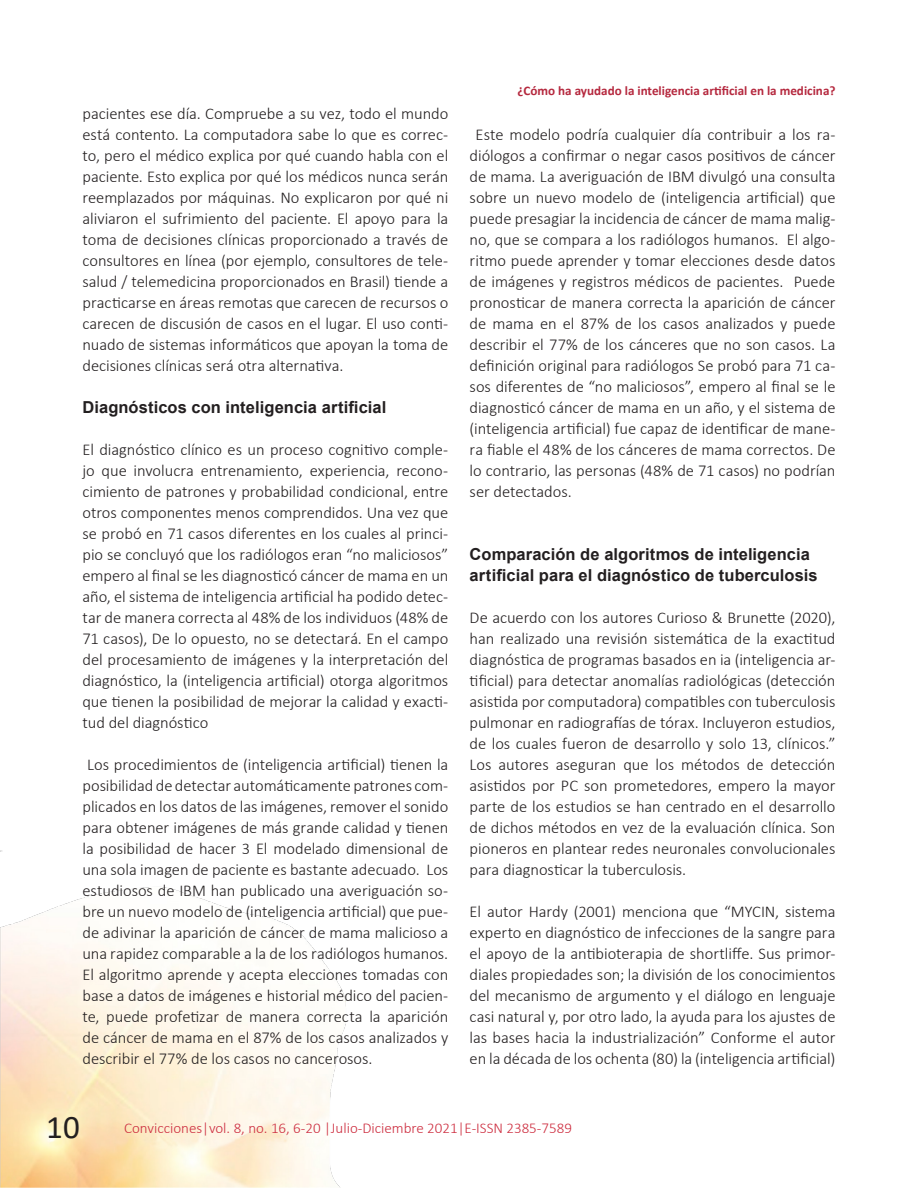
<style>
.page{position:relative;width:918px;height:1188px;background:#fff}
.page>*{position:absolute;margin:0;border:0;box-sizing:border-box;transform-origin:0 0}
.t1{font:33px "Calibri";color:#231f20}
.t2{font:300 16.5px/21px "Calibri";letter-spacing:-.005em;color:#231f20;text-align:justify}
.Sub2{font:700 16.5px/21px "Arial";letter-spacing:.005em;color:#231f20}
.t3{font:300 15px "Calibri";color:#cd2d3f}
.t4{font:700 13.05px "Calibri";color:#b5283e}
</style>
<div class="page">
<img style="left:0;top:850px;width:346px;height:338px">
<p class="t2" style="left:82px;top:103px;width:367px">pacientes ese día. Compruebe a su vez, todo el mundo está contento. La computadora sabe lo que es correc&shy;to, pero el médico explica por qué cuando habla con el paciente. Esto explica por qué los médicos nunca serán reemplazados por máquinas. No explicaron por qué ni aliviaron el sufrimiento del paciente. El apoyo para la toma de decisiones clínicas proporcionado a través de consultores en línea (por ejemplo, consultores de tele&shy;salud / telemedicina proporcionados en Brasil) tiende a practicarse en áreas remotas que carecen de recursos o carecen de discusión de casos en el lugar. El uso conti&shy;nuado de sistemas informáticos que apoyan la toma de decisiones clínicas será otra alternativa.</p>
<p class="Sub2" style="left:82px;top:397px;width:305px">Diagnósticos con inteligencia artificial</p>
<p class="t2" style="left:82px;top:439px;width:367px">El diagnóstico clínico es un proceso cognitivo comple&shy;jo que involucra entrenamiento, experiencia, recono&shy;cimiento de patrones y probabilidad condicional, entre otros componentes menos comprendidos. Una vez que se probó en 71 casos diferentes en los cuales al princi&shy;pio se concluyó que los radiólogos eran “no maliciosos” empero al final se les diagnosticó cáncer de mama en un año, el sistema de inteligencia artificial ha podido detec&shy;tar de manera correcta al 48% de los individuos (48% de 71 casos), De lo opuesto, no se detectará. En el campo del procesamiento de imágenes y la interpretación del diagnóstico, la (inteligencia artificial) otorga algoritmos que tienen la posibilidad de mejorar la calidad y exacti&shy;tud del diagnóstico</p>
<p class="t2" style="left:82px;top:754px;width:367px">Los procedimientos de (inteligencia artificial) tienen la posibilidad de detectar automáticamente patrones com&shy;plicados en los datos de las imágenes, remover el sonido para obtener imágenes de más grande calidad y tienen la posibilidad de hacer 3 El modelado dimensional de una sola imagen de paciente es bastante adecuado. Los estudiosos de IBM han publicado una averiguación so&shy;bre un nuevo modelo de (inteligencia artificial) que pue&shy;de adivinar la aparición de cáncer de mama malicioso a una rapidez comparable a la de los radiólogos humanos.<br>El algoritmo aprende y acepta elecciones tomadas con base a datos de imágenes e historial médico del pacien&shy;te, puede profetizar de manera correcta la aparición de cáncer de mama en el 87% de los casos analizados y describir el 77% de los casos no cancerosos.</p>
<p class="t4" style="left:518px;top:81px;width:320px">¿Cómo ha ayudado la inteligencia artificial en la medicina?</p>
<p class="t2" style="left:470px;top:124px;width:367px;text-indent:6px">Este modelo podría cualquier día contribuir a los ra&shy;diólogos a confirmar o negar casos positivos de cáncer de mama. La averiguación de IBM divulgó una consulta sobre un nuevo modelo de (inteligencia artificial) que puede presagiar la incidencia de cáncer de mama malig&shy;no, que se compara a los radiólogos humanos. El algo&shy;ritmo puede aprender y tomar elecciones desde datos de imágenes y registros médicos de pacientes. Puede pronosticar de manera correcta la aparición de cáncer de mama en el 87% de los casos analizados y puede describir el 77% de los cánceres que no son casos. La definición original para radiólogos Se probó para 71 ca&shy;sos diferentes de “no maliciosos”, empero al final se le diagnosticó cáncer de mama en un año, y el sistema de (inteligencia artificial) fue capaz de identificar de mane&shy;ra fiable el 48% de los cánceres de mama correctos. De lo contrario, las personas (48% de 71 casos) no podrían ser detectados.</p>
<p class="Sub2" style="left:470px;top:544px;width:350px">Comparación de algoritmos de inteligencia artificial para el diagnóstico de tuberculosis</p>
<p class="t2" style="left:470px;top:607px;width:367px">De acuerdo con los autores Curioso &amp; Brunette (2020), han realizado una revisión sistemática de la exactitud diagnóstica de programas basados en ia (inteligencia ar&shy;tificial) para detectar anomalías radiológicas (detección asistida por computadora) compatibles con tuberculosis pulmonar en radiografías de tórax. Incluyeron estudios, de los cuales fueron de desarrollo y solo 13, clínicos.” Los autores aseguran que los métodos de detección asistidos por PC son prometedores, empero la mayor parte de los estudios se han centrado en el desarrollo de dichos métodos en vez de la evaluación clínica. Son pioneros en plantear redes neuronales convolucionales para diagnosticar la tuberculosis.</p>
<p class="t2" style="left:470px;top:901px;width:367px">El autor Hardy (2001) menciona que “MYCIN, sistema experto en diagnóstico de infecciones de la sangre para el apoyo de la antibioterapia de shortliffe. Sus primor&shy;diales propiedades son; la división de los conocimientos del mecanismo de argumento y el diálogo en lenguaje casi natural y, por otro lado, la ayuda para los ajustes de las bases hacia la industrialización” Conforme el autor en la década de los ochenta (80) la (inteligencia artificial)</p>
<h1 class="t1" style="left:46px;top:1104px;width:35px">10</h1>
<p class="t3" style="left:124px;top:1119px;width:449px">Convicciones|vol. 8, no. 16, 6-20 |Julio-Diciembre 2021|E-ISSN 2385-7589</p>
</div>
